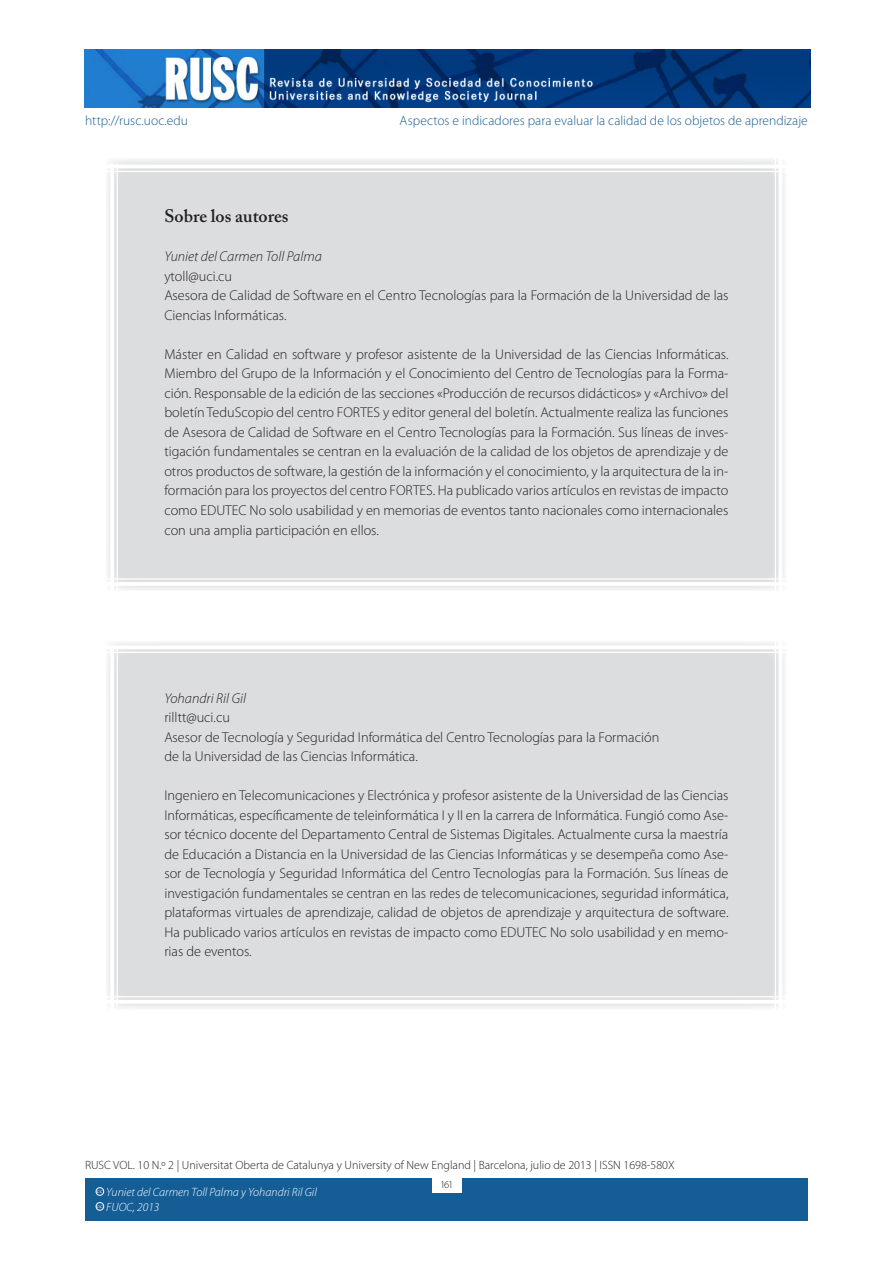
<style>
.page{position:relative;width:893px;height:1263px;background:#fff}
.page>*{position:absolute;margin:0;border:0;box-sizing:border-box;transform-origin:0 0}
._13_TITOLCITARECOMAN{font:600 18px "Adobe Caslon Pro";color:#231f20}
._14_SOBRE_AUTOR{font:300 14.25px/19.5px "Myriad Pro";color:#231f20}
._14_SOBRE_AUTOR-2{font:italic 300 14.25px "Myriad Pro";color:#231f20}
._14_TEXTCITARECOMENA{font:italic 300 14.25px "Myriad Pro";color:#231f20}
.t1{font:300 13.5px "Myriad Pro";color:#155d95}
.t2{font:300 12px "Myriad Pro";color:#231f20}
.t3{font:italic 300 12px/15px "Myriad Pro";color:#fff}
.t4{font:300 10.5px "Myriad Pro";color:#231f20}
.t5{font:600 3.9px "Adobe Caslon Pro";color:#fff}
</style>
<div class="page">
<div style="left:85px;top:1178px;width:723px;height:42px;background:#155d95"></div>
<div style="left:432px;top:1176px;width:29px;height:17px;background:#fff"></div>
<img style="left:85px;top:50px;width:725px;height:57px">
<div style="left:96px;top:1187px;width:8px;height:8px;border:1px solid #fff;border-radius:50%"></div>
<div style="left:96px;top:1202px;width:8px;height:8px;border:1px solid #fff;border-radius:50%"></div>
<div style="left:106px;top:158px;width:681px;height:433px;background:#dcdddf"></div>
<hr style="left:117px;top:164px;width:1px;height:435px;background:#fff">
<hr style="left:110px;top:164px;width:4px;height:435px;background:#fff">
<hr style="left:95px;top:578px;width:700px;height:2px;background:#fff">
<hr style="left:95px;top:582px;width:700px;height:4px;background:#fff">
<hr style="left:96px;top:171px;width:701px;height:1px;background:#fff">
<hr style="left:96px;top:165px;width:701px;height:3px;background:#fff">
<hr style="left:775px;top:157px;width:1px;height:446px;background:#fff">
<hr style="left:779px;top:157px;width:3px;height:446px;background:#fff">
<div style="left:106px;top:641px;width:681px;height:368px;background:#dcdddf"></div>
<hr style="left:117px;top:647px;width:1px;height:382px;background:#fff">
<hr style="left:110px;top:647px;width:4px;height:382px;background:#fff">
<hr style="left:101px;top:996px;width:700px;height:1px;background:#fff">
<hr style="left:101px;top:1000px;width:700px;height:4px;background:#fff">
<hr style="left:775px;top:633px;width:1px;height:394px;background:#fff">
<hr style="left:779px;top:633px;width:3px;height:394px;background:#fff">
<hr style="left:96px;top:652px;width:701px;height:1px;background:#fff">
<hr style="left:96px;top:645px;width:701px;height:4px;background:#fff">
<p class="t1" style="left:85px;top:112px;width:105px">http://rusc.uoc.edu</p>
<p class="t1" style="left:400px;top:112px;width:410px">Aspectos e indicadores para evaluar la calidad de los objetos de aprendizaje</p>
<p class="_13_TITOLCITARECOMAN" style="left:164px;top:206px;width:126px">Sobre los autores</p>
<p class="_14_SOBRE_AUTOR-2" style="left:164px;top:248px;width:159px">Yuniet del Carmen Toll Palma</p>
<p class="_14_SOBRE_AUTOR" style="left:164px;top:266px;width:69px">ytoll@uci.cu</p>
<p class="_14_SOBRE_AUTOR" style="left:164px;top:286px;width:566px">Asesora de Calidad de Software en el Centro Tecnologías para la Formación de la Universidad de las<br>Ciencias Informáticas.</p>
<p class="_14_SOBRE_AUTOR" style="left:164px;top:344px;width:566px;text-align:justify">Máster en Calidad en software y profesor asistente de la Universidad de las Ciencias Informáticas.<br>Miembro del Grupo de la Información y el Conocimiento del Centro de Tecnologías para la Forma&shy;ción. Responsable de la edición de las secciones «Producción de recursos didácticos» y «Archivo» del boletín TeduScopio del centro FORTES y editor general del boletín. Actualmente realiza las funciones de Asesora de Calidad de Software en el Centro Tecnologías para la Formación. Sus líneas de inves&shy;tigación fundamentales se centran en la evaluación de la calidad de los objetos de aprendizaje y de otros productos de software, la gestión de la información y el conocimiento, y la arquitectura de la in&shy;formación para los proyectos del centro FORTES. Ha publicado varios artículos en revistas de impacto como EDUTEC No solo usabilidad y en memorias de eventos tanto nacionales como internacionales con una amplia participación en ellos.</p>
<p class="_14_TEXTCITARECOMENA" style="left:164px;top:690px;width:83px">Yohandri Ril Gil</p>
<p class="_14_SOBRE_AUTOR" style="left:164px;top:708px;width:67px">rilltt@uci.cu</p>
<p class="_14_SOBRE_AUTOR" style="left:164px;top:727px;width:496px">Asesor de Tecnología y Seguridad Informática del Centro Tecnologías para la Formación de la Universidad de las Ciencias Informática.</p>
<p class="_14_SOBRE_AUTOR" style="left:164px;top:786px;width:566px;text-align:justify">Ingeniero en Telecomunicaciones y Electrónica y profesor asistente de la Universidad de las Ciencias Informáticas, específicamente de teleinformática I y II en la carrera de Informática. Fungió como Ase&shy;sor técnico docente del Departamento Central de Sistemas Digitales. Actualmente cursa la maestría de Educación a Distancia en la Universidad de las Ciencias Informáticas y se desempeña como Ase&shy;sor de Tecnología y Seguridad Informática del Centro Tecnologías para la Formación. Sus líneas de investigación fundamentales se centran en las redes de telecomunicaciones, seguridad informática, plataformas virtuales de aprendizaje, calidad de objetos de aprendizaje y arquitectura de software.<br>Ha publicado varios artículos en revistas de impacto como EDUTEC No solo usabilidad y en memo&shy;rias de eventos.</p>
<p class="t2" style="left:85px;top:1158px;width:591px">RUSC VOL. 10 N.º 2 | Universitat Oberta de Catalunya y University of New England | Barcelona, julio de 2013 | ISSN 1698-580X</p>
<p class="t3" style="left:106px;top:1184px;width:212px">Yuniet del Carmen Toll Palma y Yohandri Ril Gil<br>FUOC, 2013</p>
<p class="t5" style="left:97px;top:1189px;width:7px">CC</p>
<p class="t5" style="left:97px;top:1204px;width:7px">CC</p>
<p class="t4" style="left:441px;top:1178px;width:13px">161</p>
</div>
